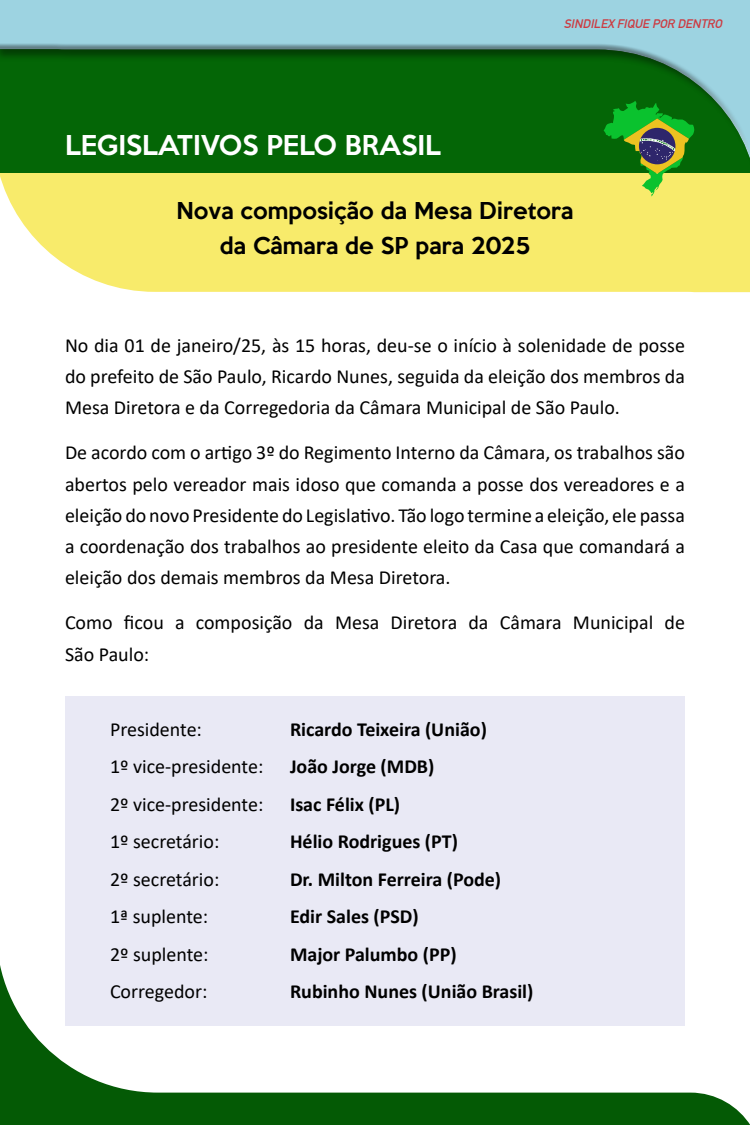
<style>
.page{position:relative;width:750px;height:1125px;background:#fff}
.page>*{position:absolute;margin:0;border:0;box-sizing:border-box;transform-origin:0 0}
.t1{font:500 25px "Keep Calm";color:#fff}
.t2{font:500 21.25px/35px "Keep Calm";letter-spacing:.005em;color:#000;text-align:center}
.t3{font:20px/31.2px "Calibri";color:#000;text-align:justify}
.t4{font:700 20px "Calibri";color:#000}
.t5{font:italic 700 12.12px "DIN Alternate";color:#cc3b42}
</style>
<div class="page">
<div style="left:16px;top:213px;width:734px;height:79px;background:#f8eb6b"></div>
<div style="left:0;top:0;width:750px;height:213px;background:#f8eb6b"></div>
<div style="left:0;top:0;width:750px;height:201px;background:#000;opacity:.4"></div>
<svg style="left:604px;top:101px;width:91px;height:95px"></svg>
<svg style="left:0;top:965px;width:750px;height:160px"></svg>
<div style="left:65px;top:696px;width:620px;height:330px;background:#e9e9f5"></div>
<p class="t1" style="left:65px;top:124px;width:377px">LEGISLATIVOS PELO BRASIL</p>
<p class="t5" style="left:564px;top:15px;width:163px">SINDILEX FIQUE POR DENTRO</p>
<p class="t2" style="left:176px;top:192px;width:399px">Nova composição da Mesa Diretora da Câmara de SP para 2025</p>
<p class="t3" style="left:65px;top:329px;width:621px">No dia 01 de janeiro/25, às 15 horas, deu-se o início à solenidade de posse do prefeito de São Paulo, Ricardo Nunes, seguida da eleição dos membros da Mesa Diretora e da Corregedoria da Câmara Municipal de São Paulo.</p>
<p class="t3" style="left:65px;top:437px;width:622px">De acordo com o artigo 3º do Regimento Interno da Câmara, os trabalhos são abertos pelo vereador mais idoso que comanda a posse dos vereadores e a eleição do novo Presidente do Legislativo. Tão logo termine a eleição, ele passa a coordenação dos trabalhos ao presidente eleito da Casa que comandará a eleição dos demais membros da Mesa Diretora.</p>
<p class="t3" style="left:65px;top:607px;width:621px">Como ficou a composição da Mesa Diretora da Câmara Municipal de<br>São Paulo:</p>
<p class="t3" style="left:110px;top:713px;width:93px">Presidente:</p>
<p class="t4" style="left:290px;top:715px;width:198px">Ricardo Teixeira (União)</p>
<p class="t3" style="left:110px;top:750px;width:155px">1º vice-presidente:</p>
<p class="t4" style="left:290px;top:752px;width:146px">João Jorge (MDB)</p>
<p class="t3" style="left:110px;top:788px;width:155px">2º vice-presidente:</p>
<p class="t4" style="left:290px;top:790px;width:112px">Isac Félix (PL)</p>
<p class="t3" style="left:110px;top:825px;width:111px">1º secretário:</p>
<p class="t4" style="left:290px;top:827px;width:169px">Hélio Rodrigues (PT)</p>
<p class="t3" style="left:110px;top:863px;width:111px">2º secretário:</p>
<p class="t4" style="left:290px;top:865px;width:213px">Dr. Milton Ferreira (Pode)</p>
<p class="t3" style="left:110px;top:900px;width:100px">1ª suplente:</p>
<p class="t4" style="left:290px;top:902px;width:130px">Edir Sales (PSD)</p>
<p class="t3" style="left:110px;top:938px;width:100px">2º suplente:</p>
<p class="t4" style="left:290px;top:940px;width:168px">Major Palumbo (PP)</p>
<p class="t3" style="left:110px;top:975px;width:99px">Corregedor:</p>
<p class="t4" style="left:290px;top:977px;width:245px">Rubinho Nunes (União Brasil)</p>
</div>
